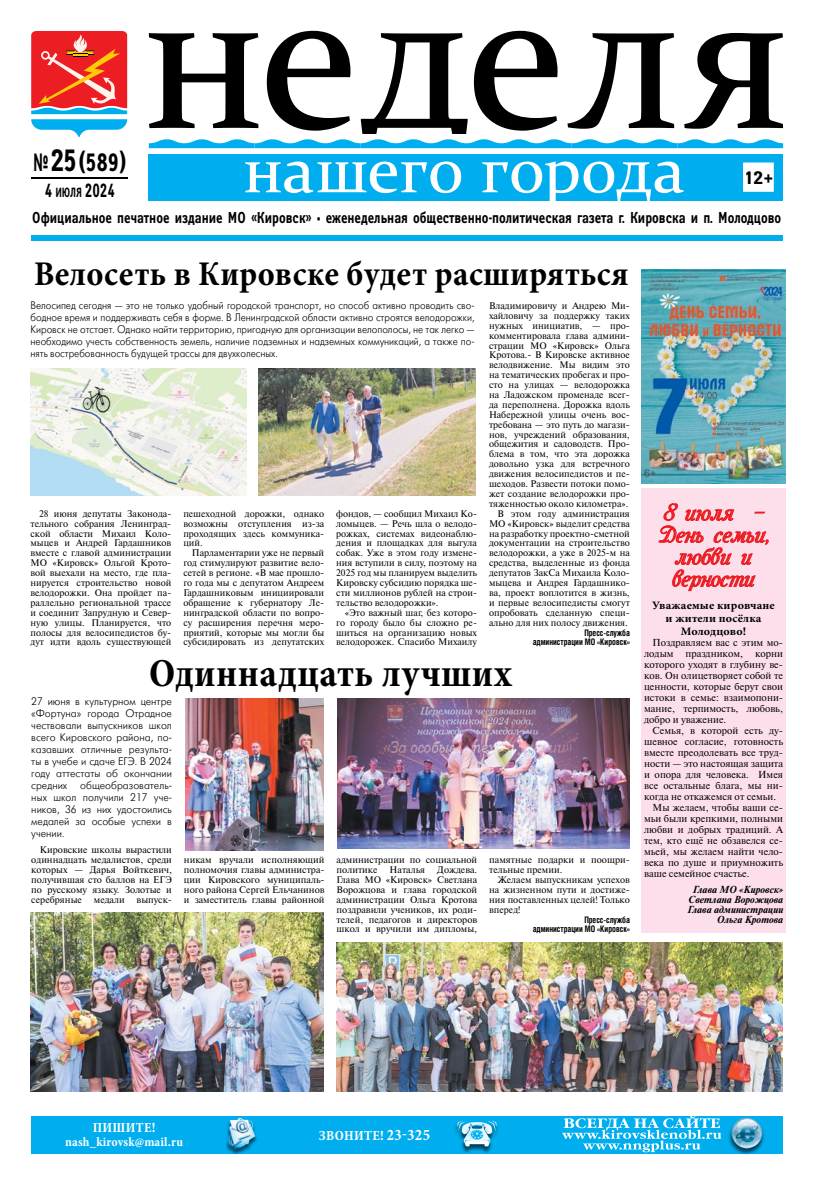
<style>
.page{position:relative;width:820px;height:1191px;background:#fff}
.page>*{position:absolute;margin:0;border:0;box-sizing:border-box;transform-origin:0 0}
.t1{font:700 condensed 40px "Minion Pro";letter-spacing:.01em;color:#000}
.t2{font:700 condensed 35px "Minion Pro";letter-spacing:.01em;color:#000}
.t3{font:700 25px "Yanus C";color:#000;scale:.54 1}
.t4{font:500 20.7px/22px "Mon Amour One";color:#ed1d24;text-align:center}
.t5{font:700 19px "Yanus C";color:#000;scale:.64 1}
.t6{font:700 18px "Yanus C";color:#000}
.t7{font:700 15.8px "Yanus C";color:#000;scale:.74 1}
.t8{font:700 condensed 14px "Minion Pro";letter-spacing:.02em;color:#fff}
.t9{font:700 condensed 13px "Minion Pro";letter-spacing:.01em;color:#fff}
.t10{font:700 11.4px/13px "Minion Pro";letter-spacing:.01em;color:#000;text-align:center;scale:1.05 1}
.t11{font:11px/12px "Futuris C";color:#000;text-align:justify;scale:.9 1}
.t12{font:11px/12px "Futuris C";color:#000;text-align:justify;scale:.95 1}
.t13{font:10.1px/11px "Newton C";color:#000;text-align:justify}
.t14{font:9.6px/9.9px "Newton C";color:#000;text-align:justify}
.t15{font:italic 700 9.6px/9.9px "Newton C";color:#000;text-align:right}
.t16{font:700 9px/9.9px "Helios Cond";color:#000;text-align:right;scale:.9 1}
.s1{font-size:30.7px}
.s2{font-size:24.2px}
.s3{font-size:13.3px}
.s4{font-size:16px}
</style>
<div class="page">
<hr style="left:31px;top:177px;width:97px;height:2px;background:#000">
<img style="left:30px;top:368px;width:216px;height:127px">
<img style="left:259px;top:368px;width:217px;height:127px">
<img style="left:337px;top:942px;width:445px;height:149px">
<img style="left:185px;top:698px;width:138px;height:152px">
<img style="left:31px;top:912px;width:292px;height:179px">
<img style="left:337px;top:698px;width:292px;height:151px">
<img style="left:641px;top:269px;width:144px;height:214px">
<div style="left:641px;top:488px;width:144px;height:444px;background:#fcdfeb"></div>
<svg style="left:658px;top:503px;width:111px;height:89px"></svg>
<div style="left:31px;top:236px;width:751px;height:5px;background:#00aeef"></div>
<svg style="left:149px;top:31px;width:633px;height:103px"></svg>
<div style="left:149px;top:154px;width:633px;height:47px;background:#00aeef"></div>
<svg style="left:149px;top:139px;width:633px;height:9px"></svg>
<svg style="left:31px;top:31px;width:96px;height:106px;background:#cd686b"></svg>
<svg style="left:245px;top:161px;width:438px;height:40px"></svg>
<svg style="left:743px;top:162px;width:31px;height:30px"></svg>
<div style="left:31px;top:1115px;width:751px;height:38px;background:#00aeef"></div>
<img style="left:225px;top:1124px;width:33px;height:31px">
<img style="left:228px;top:1118px;width:27px;height:31px">
<img style="left:455px;top:1122px;width:43px;height:30px">
<img style="left:456px;top:1120px;width:40px;height:26px">
<img style="left:728px;top:1131px;width:36px;height:24px">
<img style="left:730px;top:1118px;width:33px;height:30px">
<svg style="left:561px;top:1115px;width:160px;height:37px"></svg>
<h3 class="t3" style="left:33px;top:148px;width:175px">№<span class="s1">25</span> <span class="s2">(</span>589<span class="s2">)</span></h3>
<h3 class="t7" style="left:32px;top:208px;width:1013px">Официальное печатное издание МО «Кировск» • еженедельная общественно-политическая газета г. Кировска и п. Молодцово</h3>
<h3 class="t6" style="left:743px;top:167px;width:31px">12+</h3>
<h3 class="t5" style="left:45px;top:179px;width:111px">4 <span class="s3">июля</span> 2024</h3>
<h2 class="t2" style="left:34px;top:249px;width:595px">Велосеть в Кировске будет расширяться</h2>
<p class="t11" style="left:30px;top:299px;width:494px">Велосипед сегодня — это не только удобный городской транспорт, но способ активно проводить сво&shy;бодное время и поддерживать себя в форме. В Ленинградской области активно строятся велодорожки, Кировск не отстает. Однако найти территорию, пригодную для организации велополосы, не так легко — необходимо учесть собственность земель, наличие подземных и надземных коммуникаций, а также по&shy;нять востребованность будущей трассы для двухколесных.</p>
<p class="t14" style="left:489px;top:301px;width:142px;text-align:right">Владимировичу и Андрею Ми&shy;хайловичу за поддержку таких нужных инициатив, — про&shy;комментировала глава админи&shy;страции МО «Кировск» Ольга<br>Кротова.- В Кировске активное велодвижение. Мы видим это на тематических пробегах и про&shy;сто на улицах — велодорожка на Ладожском променаде всег&shy;да переполнена. Дорожка вдоль<br>Набережной улицы очень вос&shy;требована — это путь до магази&shy;нов, учреждений образования, общежития и садоводств. Про&shy;блема в том, что эта дорожка довольно узка для встречного движения велосипедистов и пе&shy;шеходов. Развести потоки помо&shy;жет создание велодорожки про&shy;тяженностью около километра».<br>В этом году администрация<br>МО «Кировск» выделит средства на разработку проектно-сметной документации на строительство велодорожки, а уже в 2025-м на средства, выделенные из фонда депутатов ЗакСа Михаила Коло&shy;мыцева и Андрея Гардашнико&shy;ва, проект воплотится в жизнь, и первые велосипедисты смогут опробовать сделанную специ&shy;ально для них полосу движения.</p>
<p class="t16" style="left:532px;top:627px;width:109px">Пресс-служба администрации МО «Кировск»</p>
<p class="t14" style="left:336px;top:508px;width:142px">фондов, — сообщил Михаил Ко&shy;ломыцев. — Речь шла о велодо&shy;рожках, системах видеонаблю&shy;дения и площадках для выгула собак. Уже в этом году измене&shy;ния вступили в силу, поэтому на 2025 год мы планируем выделить Кировску субсидию порядка ше&shy;сти миллионов рублей на строи&shy;тельство велодорожки».</p>
<p class="t14" style="left:336px;top:607px;width:142px;text-indent:9px">«Это важный шаг, без которо&shy;го городу было бы сложно ре&shy;шиться на организацию новых велодорожек. Спасибо Михаилу</p>
<p class="t14" style="left:30px;top:508px;width:142px;text-indent:9px">28 июня депутаты Законода&shy;тельного собрания Ленинград&shy;ской области Михаил Коло&shy;мыцев и Андрей Гардашников вместе с главой администрации МО «Кировск» Ольгой Крото&shy;вой выехали на место, где пла&shy;нируется строительство новой велодорожки. Она пройдет па&shy;раллельно региональной трассе и соединит Запрудную и Север&shy;ную улицы. Планируется, что полосы для велосипедистов бу&shy;дут идти вдоль существующей</p>
<p class="t14" style="left:183px;top:508px;width:142px">пешеходной дорожки, однако возможны отступления из-за проходящих здесь коммуника&shy;ций.</p>
<p class="t14" style="left:183px;top:548px;width:142px;text-indent:9px">Парламентарии уже не первый год стимулируют развитие вело&shy;сетей в регионе. «В мае прошло&shy;го года мы с депутатом Андреем Гардашниковым инициировали обращение к губернатору Ле&shy;нинградской области по вопро&shy;су расширения перечня меро&shy;приятий, которые мы могли бы субсидировать из депутатских</p>
<h1 class="t1" style="left:149px;top:646px;width:364px">Одиннадцать лучших</h1>
<p class="t12" style="left:31px;top:695px;width:149px">27 июня в культурном центре «Фортуна» города Отрадное чествовали выпускников школ всего Кировского района, по&shy;казавших отличные результа&shy;ты в учебе и сдаче ЕГЭ. В 2024 году аттестаты об окончании средних общеобразователь&shy;ных школ получили 217 уче&shy;ников, 36 из них удостоились медалей за особые успехи в учении.</p>
<p class="t14" style="left:31px;top:845px;width:142px;text-indent:9px">Кировские школы вырастили одиннадцать медалистов, среди которых — Дарья Войткевич, получившая сто баллов на ЕГЭ по русскому языку. Золотые и серебряные медали выпуск-</p>
<p class="t14" style="left:184px;top:855px;width:142px">никам вручали исполняющий полномочия главы администра&shy;ции Кировского муниципаль&shy;ного района Сергей Ельчанинов и заместитель главы районной</p>
<p class="t14" style="left:336px;top:855px;width:142px">администрации по социальной политике</p>
<p class="t14" style="left:336px;top:865px;width:142px;text-indent:101px">Дождева.<br>Глава МО «Кировск» Светлана Ворожцова и глава городской администрации Ольга Кротова поздравили учеников, их роди&shy;телей, педагогов и директоров школ и вручили им дипломы,</p>
<p class="t14" style="left:489px;top:855px;width:142px">памятные подарки и поощри&shy;тельные премии.</p>
<p class="t14" style="left:389px;top:865px;width:37px">Наталья</p>
<p class="t14" style="left:489px;top:874px;width:142px;text-indent:9px">Желаем выпускникам успехов на жизненном пути и достиже&shy;ния поставленных целей! Только вперед!</p>
<p class="t16" style="left:532px;top:914px;width:109px">Пресс-служба администрации МО «Кировск»</p>
<h3 class="t4" style="left:658px;top:501px;width:112px">8 июля –<br>День семьи, любви и верности</h3>
<p class="t10" style="left:652px;top:598px;width:118px">Уважаемые кировчане и жители посёлка<br>Молодцово!</p>
<p class="t13" style="left:643px;top:636px;width:140px;text-indent:8px">Поздравляем вас с этим мо&shy;лодым праздником, корни которого уходят в глубину ве&shy;ков. Он олицетворяет собой те ценности, которые берут свои истоки в семье: взаимопони&shy;мание, терпимость, любовь, добро и уважение.</p>
<p class="t13" style="left:652px;top:724px;width:132px">Семья, в которой есть ду-</p>
<p class="t13" style="left:643px;top:735px;width:140px">шевное согласие, готовность</p>
<p class="t13" style="left:643px;top:746px;width:140px">вместе преодолевать все труд-</p>
<p class="t13" style="left:643px;top:757px;width:140px">ности — это настоящая защита</p>
<p class="t13" style="left:643px;top:768px;width:140px">и опора для человека. Имея</p>
<p class="t13" style="left:643px;top:779px;width:140px">все остальные блага, мы ни-</p>
<p class="t13" style="left:643px;top:790px;width:133px">когда не откажемся от семьи.</p>
<p class="t13" style="left:652px;top:801px;width:132px">Мы желаем, чтобы ваши се-</p>
<p class="t13" style="left:643px;top:812px;width:140px">мьи были крепкими, полными</p>
<p class="t13" style="left:643px;top:823px;width:140px">любви и добрых традиций. А</p>
<p class="t13" style="left:643px;top:834px;width:140px">тем, кто ещё не обзавелся се-</p>
<p class="t13" style="left:643px;top:845px;width:140px">мьей, мы желаем найти чело-</p>
<p class="t13" style="left:643px;top:856px;width:140px">века по душе и приумножить</p>
<p class="t13" style="left:643px;top:867px;width:107px">ваше семейное счастье.</p>
<p class="t15" style="left:686px;top:884px;width:97px">Глава МО «Кировск»<br>Светлана Ворожцова<br>Глава администрации<br>Ольга Кротова</p>
<h3 class="t8" style="left:93px;top:1117px;width:64px">ПИШИТЕ!</h3>
<h3 class="t9" style="left:65px;top:1132px;width:119px">nash_kirovsk@mail.ru</h3>
<h3 class="t8" style="left:319px;top:1125px;width:113px">ЗВОНИТЕ! <span class="s4">23-325</span></h3>
</div>
